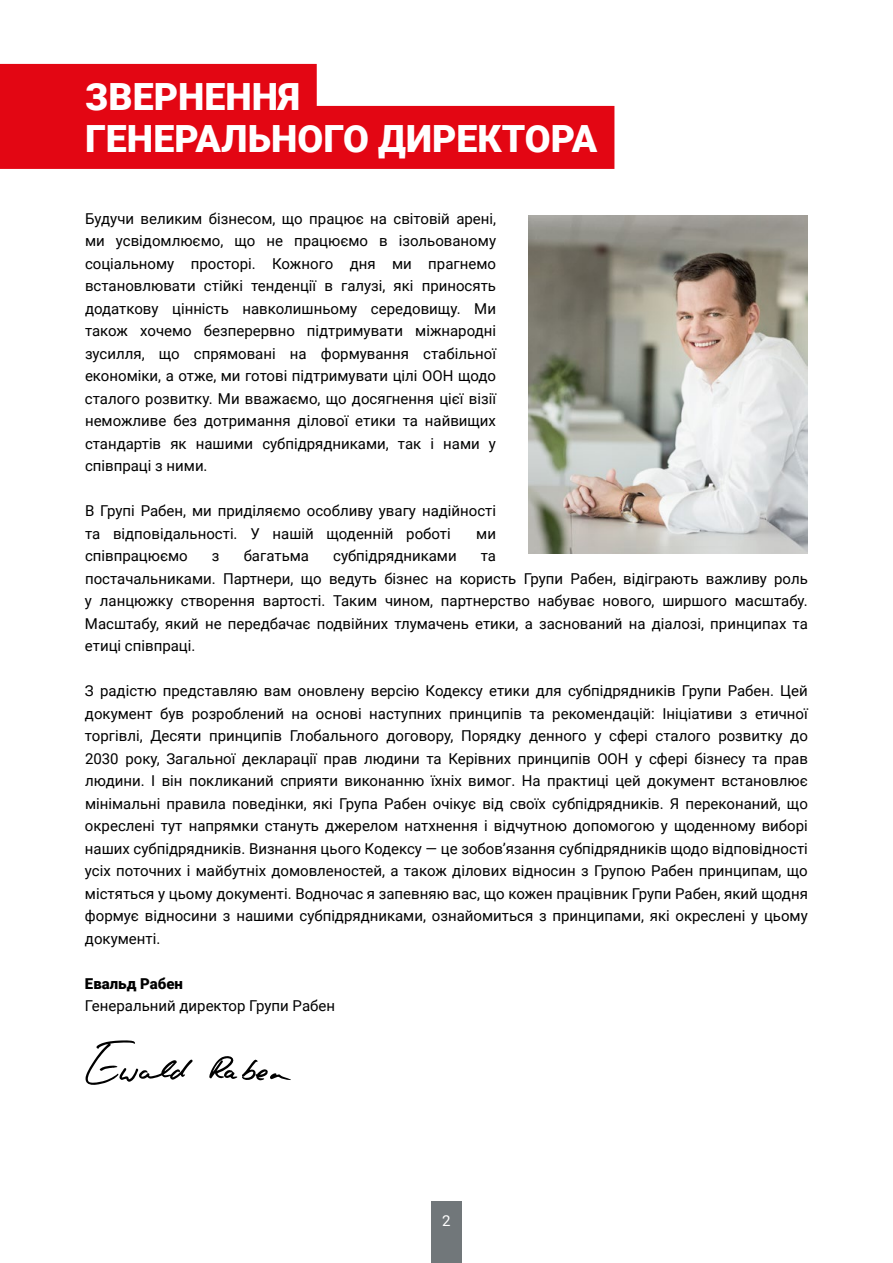
<style>
.page{position:relative;width:893px;height:1263px;background:#fff}
.page>*{position:absolute;margin:0;border:0;box-sizing:border-box;transform-origin:0 0}
.t1{font:37.5px/42px "Roboto Black ALSTAL";color:#fff}
.t2{font:15px/22.5px "Roboto ALSTAL";color:#000;text-align:justify}
.t3{font:15px "Roboto Black ALSTAL";color:#000}
.t4{font:15px "Roboto ALSTAL";color:#fff}
</style>
<div class="page">
<div style="left:431px;top:1201px;width:31px;height:62px;background:#71777a"></div>
<img style="left:529px;top:215px;width:279px;height:338px">
<svg style="left:209px;top:1056px;width:82px;height:25px"></svg>
<svg style="left:85px;top:1040px;width:108px;height:45px"></svg>
<div style="left:0;top:64px;width:317px;height:63px;background:#e30613"></div>
<div style="left:0;top:106px;width:614px;height:63px;background:#e30613"></div>
<h1 class="t1" style="left:85px;top:74px;width:514px">ЗВЕРНЕННЯ<br>ГЕНЕРАЛЬНОГО ДИРЕКТОРА</h1>
<p class="t2" style="left:85px;top:207px;width:413px">Будучи великим бізнесом, що працює на світовій арені, ми усвідомлюємо, що не працюємо в ізольованому соціальному просторі. Кожного дня ми прагнемо встановлювати стійкі тенденції в галузі, які приносять додаткову цінність навколишньому середовищу. Ми також хочемо безперервно підтримувати міжнародні зусилля, що спрямовані на формування стабільної економіки, а отже, ми готові підтримувати цілі ООН щодо сталого розвитку. Ми вважаємо, що досягнення цієї візії неможливе без дотримання ділової етики та найвищих стандартів як нашими субпідрядниками, так і нами у співпраці з ними.</p>
<p class="t2" style="left:85px;top:499px;width:413px">В Групі Рабен, ми приділяємо особливу увагу надійності та відповідальності. У нашій щоденній роботі</p>
<p class="t2" style="left:476px;top:522px;width:21px">ми</p>
<p class="t2" style="left:85px;top:544px;width:104px">співпрацюємо</p>
<p class="t2" style="left:212px;top:544px;width:9px">з</p>
<p class="t2" style="left:244px;top:544px;width:67px">багатьма</p>
<p class="t2" style="left:333px;top:544px;width:125px">субпідрядниками</p>
<p class="t2" style="left:85px;top:544px;width:724px;text-align:left;text-indent:396px">та<br>постачальниками. Партнери, що ведуть бізнес на користь Групи Рабен, відіграють важливу роль у ланцюжку створення вартості. Таким чином, партнерство набуває нового, ширшого масштабу.<br>Масштабу, який не передбачає подвійних тлумачень етики, а заснований на діалозі, принципах та етиці співпраці.</p>
<p class="t2" style="left:85px;top:679px;width:724px">З радістю представляю вам оновлену версію Кодексу етики для субпідрядників Групи Рабен. Цей документ був розроблений на основі наступних принципів та рекомендацій: Ініціативи з етичної торгівлі, Десяти принципів Глобального договору, Порядку денного у сфері сталого розвитку до 2030 року, Загальної декларації прав людини та Керівних принципів ООН у сфері бізнесу та прав людини. І він покликаний сприяти виконанню їхніх вимог. На практиці цей документ встановлює мінімальні правила поведінки, які Група Рабен очікує від своїх субпідрядників. Я переконаний, що окреслені тут напрямки стануть джерелом натхнення і відчутною допомогою у щоденному виборі наших субпідрядників. Визнання цього Кодексу — це зобов’язання субпідрядників щодо відповідності усіх поточних і майбутніх домовленостей, а також ділових відносин з Групою Рабен принципам, що містяться у цьому документі. Водночас я запевняю вас, що кожен працівник Групи Рабен, який щодня формує відносини з нашими субпідрядниками, ознайомиться з принципами, які окреслені у цьому документі.</p>
<p class="t3" style="left:85px;top:973px;width:99px">Евальд Рабен</p>
<p class="t2" style="left:85px;top:994px;width:252px">Генеральний директор Групи Рабен</p>
<p class="t4" style="left:442px;top:1210px;width:10px">2</p>
</div>
